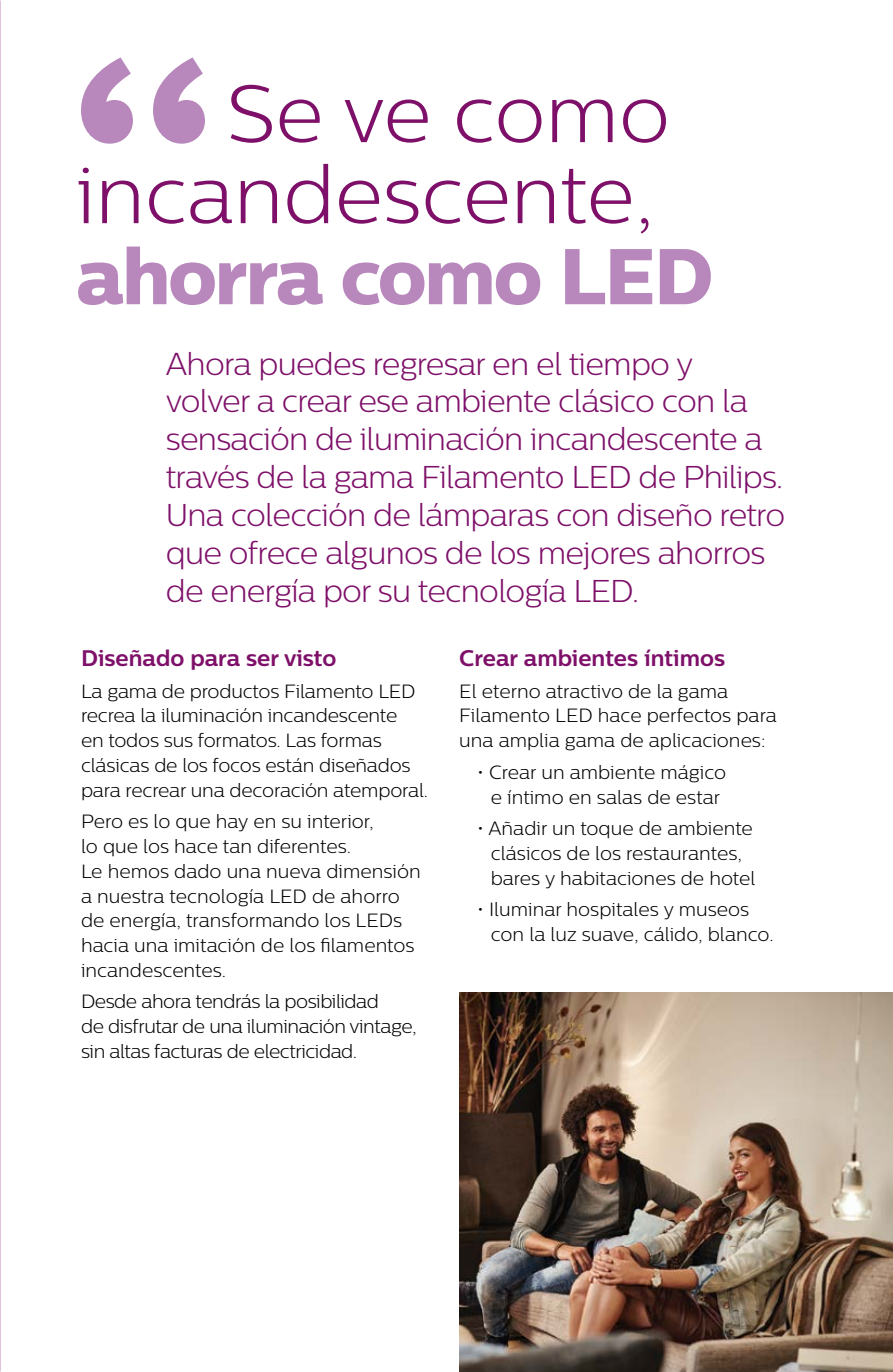
<style>
.page{position:relative;width:893px;height:1372px;background:#fff}
.page>*{position:absolute;margin:0;border:0;box-sizing:border-box;transform-origin:0 0}
.t1{font:300 81px/81px "Centrale Sans";color:#7e1069;text-align:right}
.t2{font:78.75px "Centrale Sans X Bold";letter-spacing:-.025em;color:#b888bd}
.t3{font:300 31.5px/37.8px "Centrale Sans";letter-spacing:-.025em;color:#7e1069}
.t4{font:700 22.5px "Centrale Sans";color:#7e1069}
.t5{font:300 19.12px/24.8px "Centrale Sans";letter-spacing:-.005em;color:#000}
.t6{font:300 19.12px/24.8px "Centrale Sans";letter-spacing:-.025em;color:#000}
</style>
<div class="page">
<img style="left:459px;top:992px;width:434px;height:379px">
<svg style="left:81px;top:57px;width:124px;height:87px"></svg>
<h1 class="t1" style="left:76px;top:72px;width:595px">Se ve como incandescente,</h1>
<h2 class="t2" style="left:76px;top:227px;width:639px">ahorra como LED</h2>
<p class="t3" style="left:166px;top:344px;width:621px">Ahora puedes regresar en el tiempo y volver a crear ese ambiente clásico con la sensación de iluminación incandescente a través de la gama Filamento LED de Philips.<br>Una colección de lámparas con diseño retro que ofrece algunos de los mejores ahorros de energía por su tecnología LED.</p>
<p class="t4" style="left:81px;top:644px;width:257px">Diseñado para ser visto</p>
<p class="t5" style="left:81px;top:678px;width:349px">La gama de productos Filamento LED recrea la iluminación incandescente<br>en todos sus formatos. Las formas clásicas de los focos están diseñados para recrear una decoración atemporal.</p>
<p class="t5" style="left:81px;top:809px;width:341px">Pero es lo que hay en su interior,<br>lo que los hace tan diferentes.<br>Le hemos dado una nueva dimensión a nuestra tecnología LED de ahorro de energía, transformando los LEDs hacia una imitación de los filamentos incandescentes.</p>
<p class="t6" style="left:81px;top:989px;width:337px">Desde ahora tendrás la posibilidad<br>de disfrutar de una iluminación vintage, sin altas facturas de electricidad.</p>
<p class="t4" style="left:459px;top:644px;width:267px">Crear ambientes íntimos</p>
<p class="t5" style="left:459px;top:678px;width:319px">El eterno atractivo de la gama<br>Filamento LED hace perfectos para una amplia gama de aplicaciones:</p>
<p class="t5" style="left:477px;top:759px;width:250px;text-align:center">• Crear un ambiente mágico e íntimo en salas de estar</p>
<p class="t5" style="left:491px;top:815px;width:266px;text-indent:-14px">• Añadir un toque de ambiente clásicos de los restaurantes, bares y habitaciones de hotel</p>
<p class="t5" style="left:491px;top:896px;width:284px;text-indent:-14px">• Iluminar hospitales y museos con la luz suave, cálido, blanco.</p>
</div>
